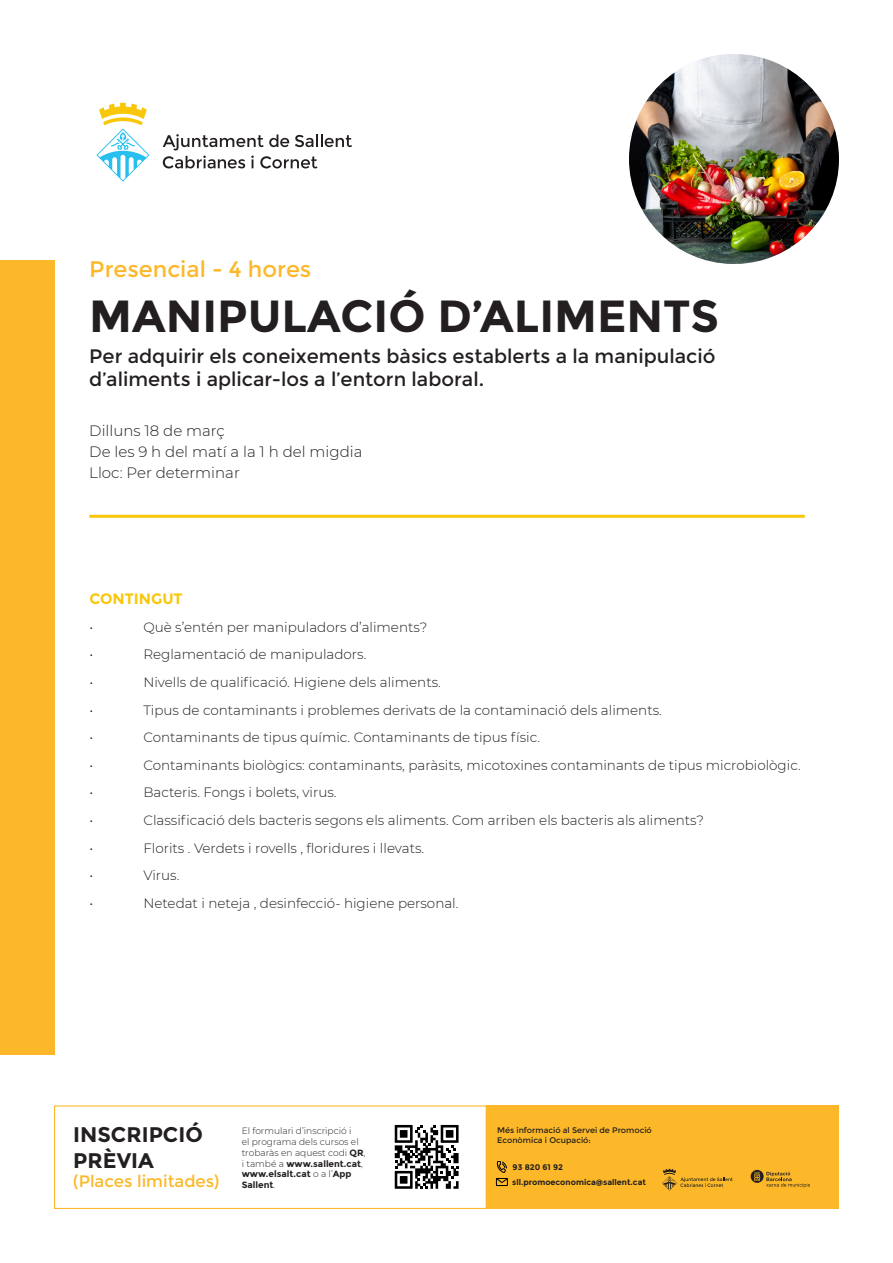
<style>
.page{position:relative;width:893px;height:1263px;background:#fff}
.page>*{position:absolute;margin:0;border:0;box-sizing:border-box;transform-origin:0 0}
.t1{font:700 45px "Montserrat";color:#231f20}
.t2{font:22.5px "Montserrat";color:#fcb828}
.t3{font:700 21.15px "Montserrat";color:#231f20}
.t4{font:19.5px/23.4px "Montserrat";color:#231f20}
.t5{font:16.65px "Montserrat";color:#fcb828}
.t6{font:300 15px "Montserrat";color:#231f20}
.t7{font:700 15px "Montserrat";color:#f9c709}
.t8{font:300 13.5px "Montserrat";color:#231f20}
.t9{font:300 9px/10.8px "Montserrat";color:#231f20}
.t10{font:700 9px/10.8px "Montserrat";color:#231f20}
.t11{font:8.1px "Montserrat";color:#231f20}
.t12{font:700 8.1px "Montserrat";color:#231f20}
.s1{font-weight:700}
.s2{font-weight:300}
</style>
<div class="page">
<img style="left:629px;top:54px;width:210px;height:210px;border-radius:104px">
<div style="left:0;top:260px;width:54px;height:794px;background:#fcb828"></div>
<svg style="left:96px;top:103px;width:53px;height:79px"></svg>
<svg style="left:163px;top:134px;width:189px;height:34px"></svg>
<hr style="left:89px;top:515px;width:716px;height:3px;background:#f9c709">
<div style="left:486px;top:1105px;width:353px;height:104px;background:#fcb828"></div>
<div style="left:54px;top:1105px;width:433px;height:104px;border:1px solid #fcb828"></div>
<svg style="left:751px;top:1170px;width:59px;height:17px"></svg>
<svg style="left:496px;top:1161px;width:12px;height:25px"></svg>
<svg style="left:662px;top:1169px;width:71px;height:21px"></svg>
<svg style="left:395px;top:1125px;width:64px;height:64px"></svg>
<p class="t2" style="left:89px;top:256px;width:224px">Presencial - 4 hores</p>
<p class="t1" style="left:89px;top:289px;width:631px">MANIPULACIÓ D’ALIMENTS</p>
<p class="t4" style="left:89px;top:345px;width:628px">Per adquirir els coneixements bàsics establerts a la manipulació d’aliments i aplicar-los a l’entorn laboral.</p>
<p class="t6" style="left:89px;top:421px;width:137px">Dilluns 18 de març</p>
<p class="t6" style="left:89px;top:442px;width:275px">De les 9 h del matí a la 1 h del migdia</p>
<p class="t6" style="left:89px;top:463px;width:152px">Lloc: Per determinar</p>
<p class="t7" style="left:89px;top:590px;width:95px">CONTINGUT</p>
<p class="t8" style="left:89px;top:618px;width:5px">•</p>
<p class="t8" style="left:143px;top:618px;width:285px">Què s’entén per manipuladors d’aliments?</p>
<p class="t8" style="left:89px;top:645px;width:5px">•</p>
<p class="t8" style="left:143px;top:645px;width:224px">Reglamentació de manipuladors.</p>
<p class="t8" style="left:89px;top:673px;width:5px">•</p>
<p class="t8" style="left:143px;top:673px;width:299px">Nivells de qualificació. Higiene dels aliments.</p>
<p class="t8" style="left:89px;top:700px;width:5px">•</p>
<p class="t8" style="left:143px;top:700px;width:520px">Tipus de contaminants i problemes derivats de la contaminació dels aliments.</p>
<p class="t8" style="left:89px;top:728px;width:5px">•</p>
<p class="t8" style="left:143px;top:728px;width:398px">Contaminants de tipus químic. Contaminants de tipus físic.</p>
<p class="t8" style="left:89px;top:756px;width:5px">•</p>
<p class="t8" style="left:143px;top:756px;width:659px">Contaminants biològics: contaminants, paràsits, micotoxines contaminants de tipus microbiològic.</p>
<p class="t8" style="left:89px;top:783px;width:5px">•</p>
<p class="t8" style="left:143px;top:783px;width:195px">Bacteris. Fongs i bolets, virus.</p>
<p class="t8" style="left:89px;top:811px;width:5px">•</p>
<p class="t8" style="left:143px;top:811px;width:562px">Classificació dels bacteris segons els aliments. Com arriben els bacteris als aliments?</p>
<p class="t8" style="left:89px;top:838px;width:5px">•</p>
<p class="t8" style="left:143px;top:838px;width:282px">Florits . Verdets i rovells , floridures i llevats.</p>
<p class="t8" style="left:89px;top:866px;width:5px">•</p>
<p class="t8" style="left:143px;top:866px;width:38px">Virus.</p>
<p class="t8" style="left:89px;top:894px;width:5px">•</p>
<p class="t8" style="left:143px;top:894px;width:317px">Netedat i neteja , desinfecció- higiene personal.</p>
<p class="t3" style="left:73px;top:1122px;width:131px">INSCRIPCIÓ</p>
<p class="t3" style="left:73px;top:1147px;width:82px">PRÈVIA</p>
<p class="t5" style="left:73px;top:1172px;width:148px">(Places limitades)</p>
<p class="t9" style="left:242px;top:1125px;width:125px">El formulari d’inscripció i<br>el programa dels cursos el trobaràs en aquest codi <span class="s1">QR</span>,</p>
<p class="t10" style="left:242px;top:1158px;width:123px"><span class="s2">i també a</span> www.sallent.cat<span class="s2">,</span></p>
<p class="t10" style="left:242px;top:1169px;width:111px">www.elsalt.cat <span class="s2">o a l’</span>App<br>Sallent<span class="s2">.</span></p>
<p class="t11" style="left:497px;top:1125px;width:156px">Més informació al Servei de Promoció</p>
<p class="t11" style="left:497px;top:1135px;width:95px">Econòmica i Ocupació:</p>
<p class="t12" style="left:513px;top:1162px;width:52px">93 820 61 92</p>
<p class="t12" style="left:512px;top:1177px;width:135px">sll.promoeconomica@sallent.cat</p>
</div>
